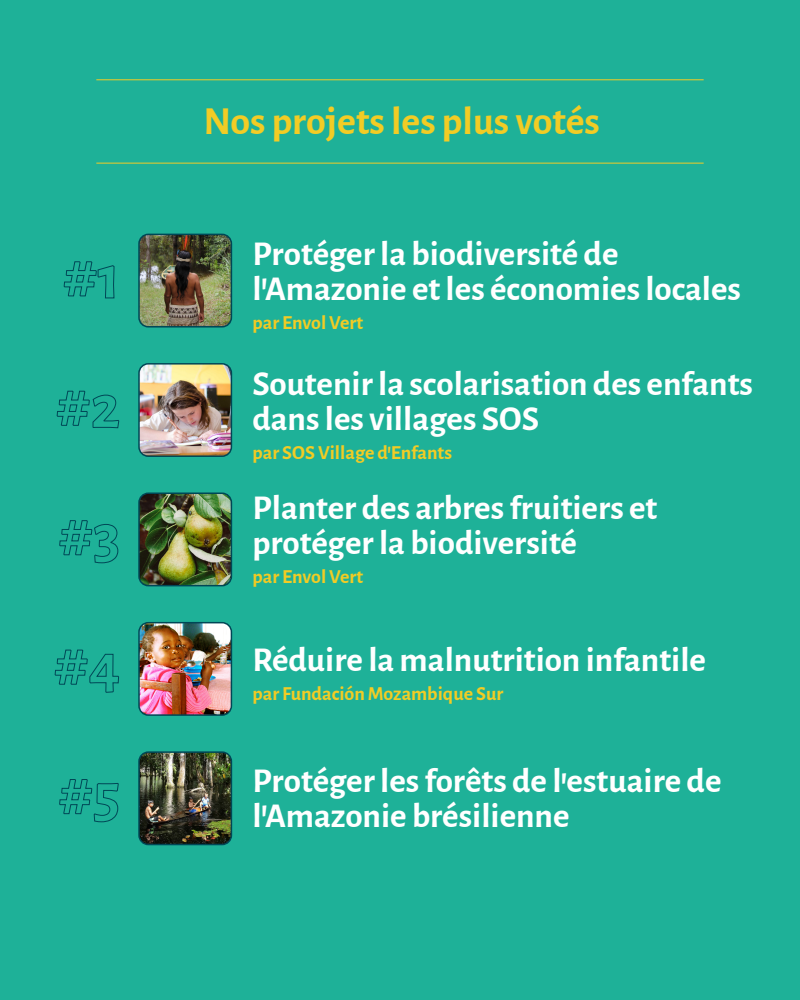
<style>
.page{position:relative;width:800px;height:1000px;background:#1eb198}
.page>*{position:absolute;margin:0;border:0;box-sizing:border-box;transform-origin:0 0}
.t1{font:700 40px "Alegreya Sans";color:#f2cc25}
.t2{font:700 35px/35px "Alegreya Sans";color:#fff}
.t3{font:700 19.95px "Alegreya Sans";color:#f2cc25}
.s1{color:#f0ca25}
</style>
<div class="page">
<hr style="left:96px;top:79px;width:608px;height:1px;background:#f2cc25">
<hr style="left:96px;top:163px;width:608px;height:1px;background:#f2cc25">
<svg style="left:63px;top:261px;width:52px;height:38px"></svg>
<img style="left:141px;top:234px;width:90px;height:91px">
<div style="left:138px;top:234px;width:94px;height:94px;border:2px solid #004756;border-radius:9px"></div>
<svg style="left:56px;top:390px;width:64px;height:39px"></svg>
<img style="left:141px;top:366px;width:88px;height:88px">
<div style="left:138px;top:363px;width:94px;height:94px;border:2px solid #004756;border-radius:9px"></div>
<svg style="left:59px;top:520px;width:60px;height:44px"></svg>
<img style="left:141px;top:495px;width:90px;height:91px">
<div style="left:138px;top:492px;width:94px;height:94px;border:2px solid #004756;border-radius:9px"></div>
<svg style="left:54px;top:649px;width:65px;height:44px"></svg>
<img style="left:141px;top:625px;width:88px;height:88px">
<div style="left:138px;top:622px;width:94px;height:94px;border:2px solid #004756;border-radius:9px"></div>
<svg style="left:59px;top:779px;width:60px;height:44px"></svg>
<img style="left:141px;top:754px;width:88px;height:91px">
<div style="left:138px;top:751px;width:94px;height:94px;border:2px solid #004756;border-radius:9px"></div>
<p class="t1" style="left:204px;top:91px;width:398px">Nos projets les plus votés</p>
<p class="t2" style="left:253px;top:234px;width:490px">Protéger la biodiversité de lꞋAmazonie et les économies locales</p>
<p class="t3" style="left:253px;top:308px;width:112px"><span class="s1">par</span> Envol Vert</p>
<p class="t2" style="left:253px;top:363px;width:502px">Soutenir la scolarisation des enfants dans les villages SOS</p>
<p class="t3" style="left:253px;top:438px;width:201px"><span class="s1">par</span> SOS Village dꞋEnfants</p>
<p class="t2" style="left:253px;top:488px;width:406px">Planter des arbres fruitiers et protéger la biodiversité</p>
<p class="t3" style="left:253px;top:562px;width:112px"><span class="s1">par</span> Envol Vert</p>
<p class="t2" style="left:253px;top:640px;width:455px">Réduire la malnutrition infantile</p>
<p class="t3" style="left:253px;top:679px;width:252px"><span class="s1">par</span> Fundación Mozambique Sur</p>
<p class="t2" style="left:253px;top:761px;width:471px">Protéger les forêts de lꞌestuaire de lꞋAmazonie brésilienne</p>
</div>
